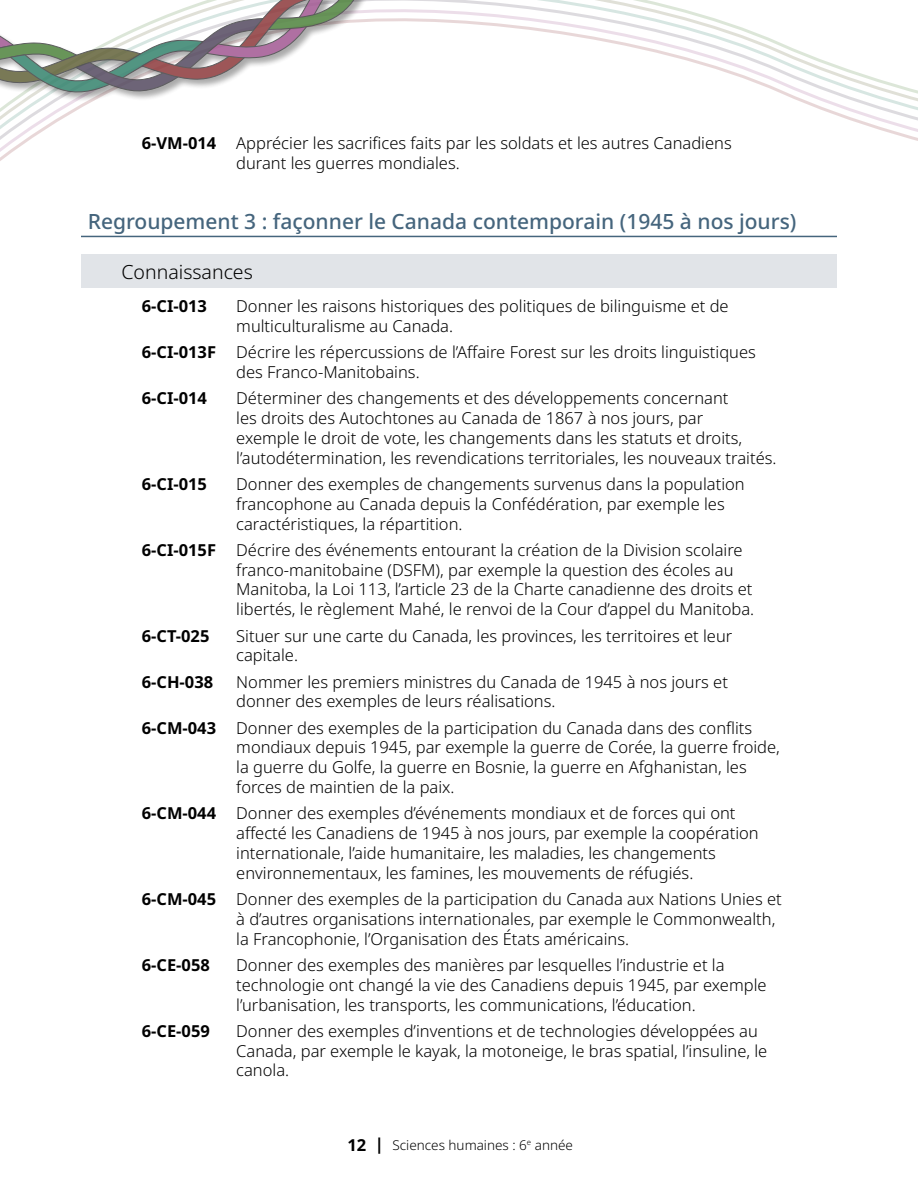
<style>
.page{position:relative;width:918px;height:1188px;background:#fff}
.page>*{position:absolute;margin:0;border:0;box-sizing:border-box;transform-origin:0 0}
.Header_Outcomes{font:500 21px "Noto Sans";color:#45657d}
.GLO{font:300 19.5px "Noto Sans";color:#000}
.Learning_Outcome{font:300 16.5px/19.8px "Noto Sans";color:#000}
.Learning_Outcome-2{font:700 16.5px "Noto Sans";color:#000}
.t1{font:300 13.5px "Noto Sans";color:#000}
.s1{font-weight:700}
.s2{font-weight:700;font-size:16.5px}
</style>
<div class="page">
<svg style="left:0;top:0;width:918px;height:161px"></svg>
<div style="left:0;top:0;width:515px;height:102px;background:#000;opacity:.4"></div>
<svg style="left:0;top:0;width:407px;height:96px"></svg>
<hr style="left:81px;top:236px;width:756px;height:1px;background:#45657d">
<div style="left:81px;top:255px;width:756px;height:33px;background:#e1e4e8"></div>
<p class="Learning_Outcome" style="left:236px;top:134px;width:497px;text-indent:-94px"><span class="s1">6-VM-014</span> Apprécier les sacrifices faits par les soldats et les autres Canadiens durant les guerres mondiales.</p>
<h3 class="Header_Outcomes" style="left:88px;top:207px;width:710px">Regroupement 3 : façonner le Canada contemporain (1945 à nos jours)</h3>
<h4 class="GLO" style="left:122px;top:258px;width:133px">Connaissances</h4>
<p class="Learning_Outcome-2" style="left:142px;top:294px;width:67px">6-CI-013</p>
<p class="Learning_Outcome" style="left:236px;top:297px;width:494px">Donner les raisons historiques des politiques de bilinguisme et de multiculturalisme au Canada.</p>
<p class="Learning_Outcome" style="left:236px;top:343px;width:521px;text-indent:-94px"><span class="s1">6-CI-013F</span> Décrire les répercussions de l’Affaire Forest sur les droits linguistiques des Franco-Manitobains.</p>
<p class="Learning_Outcome-2" style="left:142px;top:387px;width:67px">6-CI-014</p>
<p class="Learning_Outcome" style="left:236px;top:389px;width:542px">Déterminer des changements et des développements concernant<br>les droits des Autochtones au Canada de 1867 à nos jours, par<br>exemple le droit de vote, les changements dans les statuts et droits, l’autodétermination, les revendications territoriales, les nouveaux traités.</p>
<p class="Learning_Outcome-2" style="left:142px;top:472px;width:67px">6-CI-015</p>
<p class="Learning_Outcome" style="left:236px;top:474px;width:510px">Donner des exemples de changements survenus dans la population francophone au Canada depuis la Confédération, par exemple les caractéristiques, la répartition.</p>
<p class="Learning_Outcome" style="left:236px;top:540px;width:520px;text-indent:-94px"><span class="s1">6-CI-015F</span> Décrire des événements entourant la création de la Division scolaire franco-manitobaine (DSFM), par exemple la question des écoles au Manitoba, la Loi 113, l’article 23 de la Charte canadienne des droits et libertés, le règlement Mahé, le renvoi de la Cour d’appel du Manitoba.</p>
<p class="Learning_Outcome-2" style="left:142px;top:624px;width:69px">6-CT-025</p>
<p class="Learning_Outcome" style="left:236px;top:626px;width:498px">Situer sur une carte du Canada, les provinces, les territoires et leur capitale.</p>
<p class="Learning_Outcome-2" style="left:142px;top:670px;width:73px">6-CH-038</p>
<p class="Learning_Outcome" style="left:236px;top:672px;width:493px">Nommer les premiers ministres du Canada de 1945 à nos jours et donner des exemples de leurs réalisations.</p>
<p class="Learning_Outcome" style="left:236px;top:718px;width:545px;text-indent:-94px"><span class="s1">6-CM-043</span> Donner des exemples de la participation du Canada dans des conflits mondiaux depuis 1945, par exemple la guerre de Corée, la guerre froide, la guerre du Golfe, la guerre en Bosnie, la guerre en Afghanistan, les forces de maintien de la paix.</p>
<p class="Learning_Outcome" style="left:236px;top:804px;width:524px;text-indent:-94px"><span class="s1">6-CM-044</span> Donner des exemples d’événements mondiaux et de forces qui ont affecté les Canadiens de 1945 à nos jours, par exemple la coopération internationale, l’aide humanitaire, les maladies, les changements environnementaux, les famines, les mouvements de réfugiés.</p>
<p class="Learning_Outcome" style="left:236px;top:890px;width:547px;text-indent:-94px"><span class="s1">6-CM-045</span> Donner des exemples de la participation du Canada aux Nations Unies et à d’autres organisations internationales, par exemple le Commonwealth, la Francophonie, l’Organisation des États américains.</p>
<p class="Learning_Outcome-2" style="left:142px;top:953px;width:70px">6-CE-058</p>
<p class="Learning_Outcome" style="left:236px;top:955px;width:532px">Donner des exemples des manières par lesquelles l’industrie et la technologie ont changé la vie des Canadiens depuis 1945, par exemple l’urbanisation, les transports, les communications, l’éducation.</p>
<p class="Learning_Outcome-2" style="left:142px;top:1019px;width:70px">6-CE-059</p>
<p class="Learning_Outcome" style="left:236px;top:1021px;width:533px">Donner des exemples d’inventions et de technologies développées au<br>Canada, par exemple le kayak, la motoneige, le bras spatial, l’insuline, le canola.</p>
<p class="t1" style="left:347px;top:1135px;width:227px"><span class="s2">12 |</span> Sciences humaines : 6<sup>e</sup> année</p>
</div>
